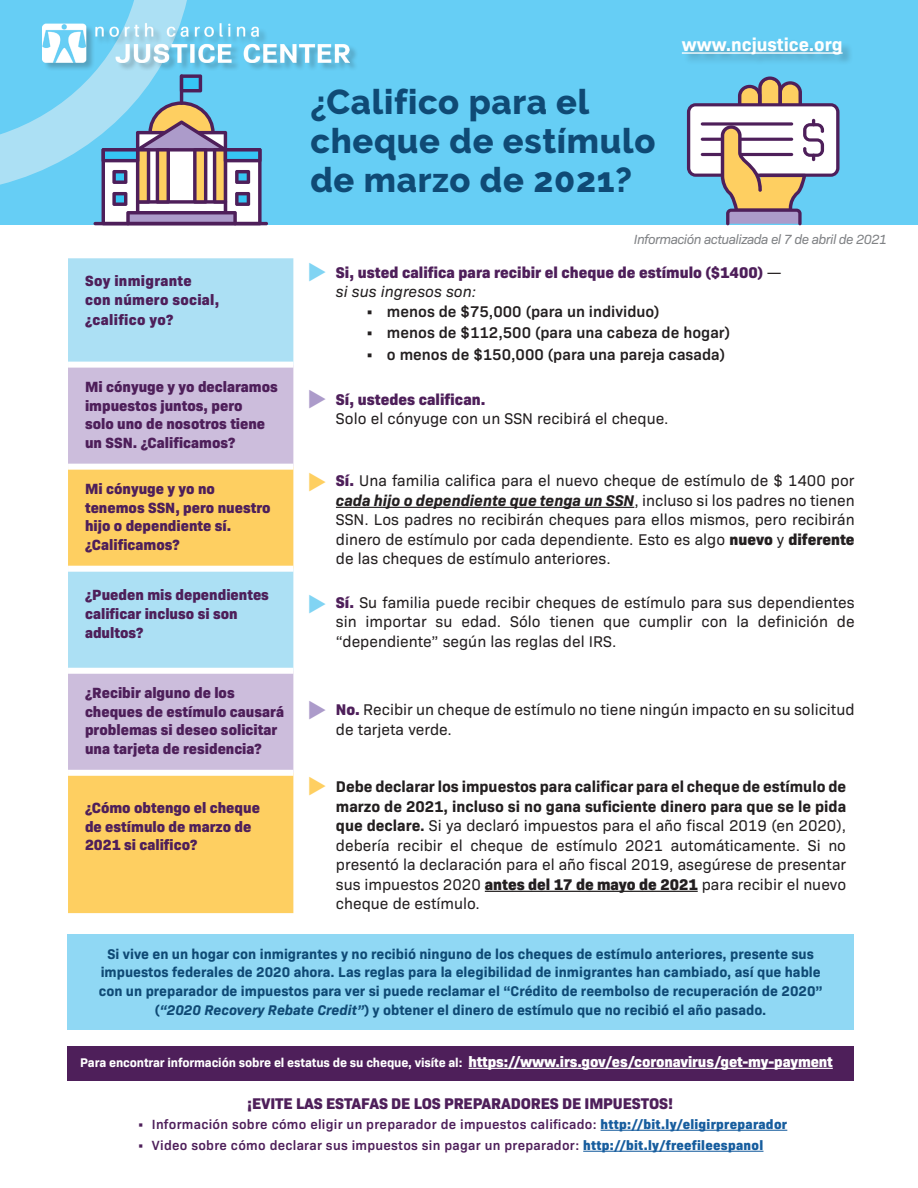
<style>
.page{position:relative;width:918px;height:1188px;background:#fff}
.page>*{position:absolute;margin:0;border:0;box-sizing:border-box;transform-origin:0 0}
.t1{font:800 34.5px/39px "Raleway";letter-spacing:.02em;color:#0f4a75}
.t2{font:700 18.6px "Bio Sans";color:#fff}
.t3{font:15.75px/19.5px "Bio Sans";color:#231f20;text-align:justify}
.t4{font:800 15.75px/19.5px "Bio Sans";color:#4e1f5a}
.t5{font:600 15.75px "Bio Sans";color:#231f20}
.t6{font:800 15px/18.8px "Bio Sans";color:#4e1f5a}
.t7{font:800 15px/19.5px "Bio Sans";letter-spacing:.02em;color:#4e1f5a}
.t8{font:700 14.25px/18.8px "Bio Sans";color:#0f4a75;text-align:center}
.t9{font:600 13.5px "Bio Sans";letter-spacing:.02em;color:#4e1f5a}
.t10{font:italic 13.5px "Bio Sans";letter-spacing:-.04em;color:#808285}
.t11{font:700 12.75px "Bio Sans";letter-spacing:-.01em;color:#fff}
.s1{color:#81d4f3}
.s2{font-weight:400;color:#231f20}
.s3{font-weight:400;font-style:italic;color:#231f20}
.s4{color:#ac9bca}
.s5{font-weight:800;color:#4e1f5a}
.s6{color:#fecf61}
.s7{font-weight:700;font-style:italic}
.s8{font-weight:800}
.s9{font-weight:700}
.s10{font-style:italic}
.s11{font-weight:800;font-size:15px}
.s12{font-weight:800;color:#175d9e}
</style>
<div class="page">
<div style="left:67px;top:1046px;width:787px;height:35px;background:#4e1f5a"></div>
<div style="left:68px;top:258px;width:225px;height:104px;background:#ace0f4"></div>
<div style="left:68px;top:368px;width:225px;height:96px;background:#ccbddc"></div>
<svg style="left:68px;top:470px;width:225px;height:443px;background:#e0ce9e"></svg>
<div style="left:68px;top:566px;width:225px;height:6px;background:#fff"></div>
<div style="left:68px;top:668px;width:225px;height:6px;background:#fff"></div>
<div style="left:68px;top:770px;width:225px;height:6px;background:#fff"></div>
<hr style="left:336px;top:507px;width:298px;height:1px;background:#231f20">
<hr style="left:485px;top:891px;width:213px;height:1px;background:#231f20">
<div style="left:0;top:0;width:918px;height:225px;background:#66cef5"></div>
<hr style="left:469px;top:1068px;width:364px;height:1px;background:#fff">
<hr style="left:601px;top:1130px;width:186px;height:1px;background:#175d9e">
<hr style="left:583px;top:1151px;width:181px;height:1px;background:#175d9e">
<div style="left:67px;top:934px;width:787px;height:96px;background:#90d8f4"></div>
<svg style="left:687px;top:76px;width:152px;height:149px"></svg>
<svg style="left:0;top:0;width:262px;height:225px"></svg>
<hr style="left:94px;top:222px;width:174px;height:3px;background:#4e1f5a;border-radius:2px">
<div style="left:43px;top:24px;width:316px;height:48px;background:#231f20;opacity:.25"></div>
<img style="left:43px;top:21px;width:307px;height:41px">
<div style="left:683px;top:38px;width:171px;height:28px;background:#231f20;opacity:.25"></div>
<hr style="left:682px;top:52px;width:161px;height:2px;background:#fff">
<h1 class="t1" style="left:310px;top:83px;width:347px">¿Califico para el cheque de estímulo de marzo de 2021?</h1>
<p class="t2" style="left:682px;top:30px;width:162px">www.ncjustice.org</p>
<p class="t7" style="left:85px;top:269px;width:136px">Soy inmigrante con número social, ¿califico yo?</p>
<p class="t10" style="left:634px;top:229px;width:255px">Información actualizada el 7 de abril de 2021</p>
<p class="t4" style="left:336px;top:261px;width:447px;text-indent:-28px"><span class="s1">◆</span> Si, usted califica para recibir el cheque de estímulo ($1400) <span class="s2">— </span><span class="s3">si sus ingresos son:</span></p>
<p class="t5" style="left:366px;top:299px;width:295px">• menos de $75,000 (para un individuo)</p>
<p class="t5" style="left:366px;top:321px;width:366px">• menos de $112,500 (para una cabeza de hogar)</p>
<p class="t5" style="left:366px;top:343px;width:361px">• o menos de $150,000 (para una pareja casada)</p>
<p class="t6" style="left:85px;top:376px;width:194px">Mi cónyuge y yo declaramos impuestos juntos, pero<br>solo uno de nosotros tiene un SSN. ¿Calificamos?</p>
<p class="t3" style="left:336px;top:389px;width:334px;text-indent:-28px"><span class="s4">◆</span> <span class="s5">Sí, ustedes califican.<br></span>Solo el cónyuge con un SSN recibirá el cheque.</p>
<p class="t6" style="left:85px;top:478px;width:187px">Mi cónyuge y yo no tenemos SSN, pero nuestro hijo o dependiente sí. ¿Calificamos?</p>
<p class="t3" style="left:336px;top:470px;width:520px;text-indent:-28px"><span class="s6">◆</span> <span class="s5">Sí.</span> Una familia califica para el nuevo cheque de estímulo de $ 1400 por <span class="s7">cada hijo o dependiente que tenga un SSN</span>, incluso si los padres no tienen SSN. Los padres no recibirán cheques para ellos mismos, pero recibirán dinero de estímulo por cada dependiente. Esto es algo <span class="s8">nuevo</span> y <span class="s8">diferente </span>de las cheques de estímulo anteriores.</p>
<p class="t6" style="left:85px;top:584px;width:185px">¿Pueden mis dependientes calificar incluso si son adultos?</p>
<p class="t3" style="left:336px;top:591px;width:520px;text-indent:-28px"><span class="s1">◆</span> <span class="s5">Sí.</span> Su familia puede recibir cheques de estímulo para sus dependientes sin importar su edad. Sólo tienen que cumplir con la definición de “dependiente” según las reglas del IRS.</p>
<p class="t6" style="left:85px;top:682px;width:200px">¿Recibir alguno de los cheques de estímulo causará problemas si deseo solicitar una tarjeta de residencia?</p>
<p class="t3" style="left:336px;top:699px;width:520px;text-indent:-28px"><span class="s4">◆</span> <span class="s5">No.</span> Recibir un cheque de estímulo no tiene ningún impacto en su solicitud de tarjeta verde.</p>
<p class="t6" style="left:85px;top:797px;width:176px">¿Cómo obtengo el cheque de estímulo de marzo de<br>2021 si califico?</p>
<p class="t3" style="left:336px;top:776px;width:512px;text-indent:-28px"><span class="s6">◆</span> <span class="s9">Debe declarar los impuestos para calificar para el cheque de estímulo de marzo de 2021, incluso si no gana suficiente dinero para que se le pida que declare.</span> Si ya declaró impuestos para el año fiscal 2019 (en 2020), debería recibir el cheque de estímulo 2021 automáticamente. Si no presentó la declaración para el año fiscal 2019, asegúrese de presentar sus impuestos 2020 <span class="s8">antes del 17 de mayo de 2021</span> para recibir el nuevo cheque de estímulo.</p>
<p class="t8" style="left:99px;top:943px;width:725px">Si vive en un hogar con inmigrantes y no recibió ninguno de los cheques de estímulo anteriores, presente sus impuestos federales de 2020 ahora. Las reglas para la elegibilidad de inmigrantes han cambiado, así que hable con un preparador de impuestos para ver si puede reclamar el “Crédito de reembolso de recuperación de 2020” (<span class="s10">“2020 Recovery Rebate Credit”</span>) y obtener el dinero de estímulo que no recibió el año pasado.</p>
<p class="t11" style="left:80px;top:1053px;width:754px">Para encontrar información sobre el estatus de su cheque, visíte al: <span class="s11">https://www.irs.gov/es/coronavirus/get-my-payment</span></p>
<p class="t4" style="left:247px;top:1092px;width:428px">¡EVITE LAS ESTAFAS DE LOS PREPARADORES DE IMPUESTOS!</p>
<p class="t9" style="left:138px;top:1114px;width:651px">• Información sobre cómo eligir un preparador de impuestos calificado: <span class="s12">http://bit.ly/eligirpreparador</span></p>
<p class="t9" style="left:138px;top:1135px;width:627px">• Video sobre cómo declarar sus impuestos sin pagar un preparador: <span class="s12">http://bit.ly/freefileespanol</span></p>
</div>
